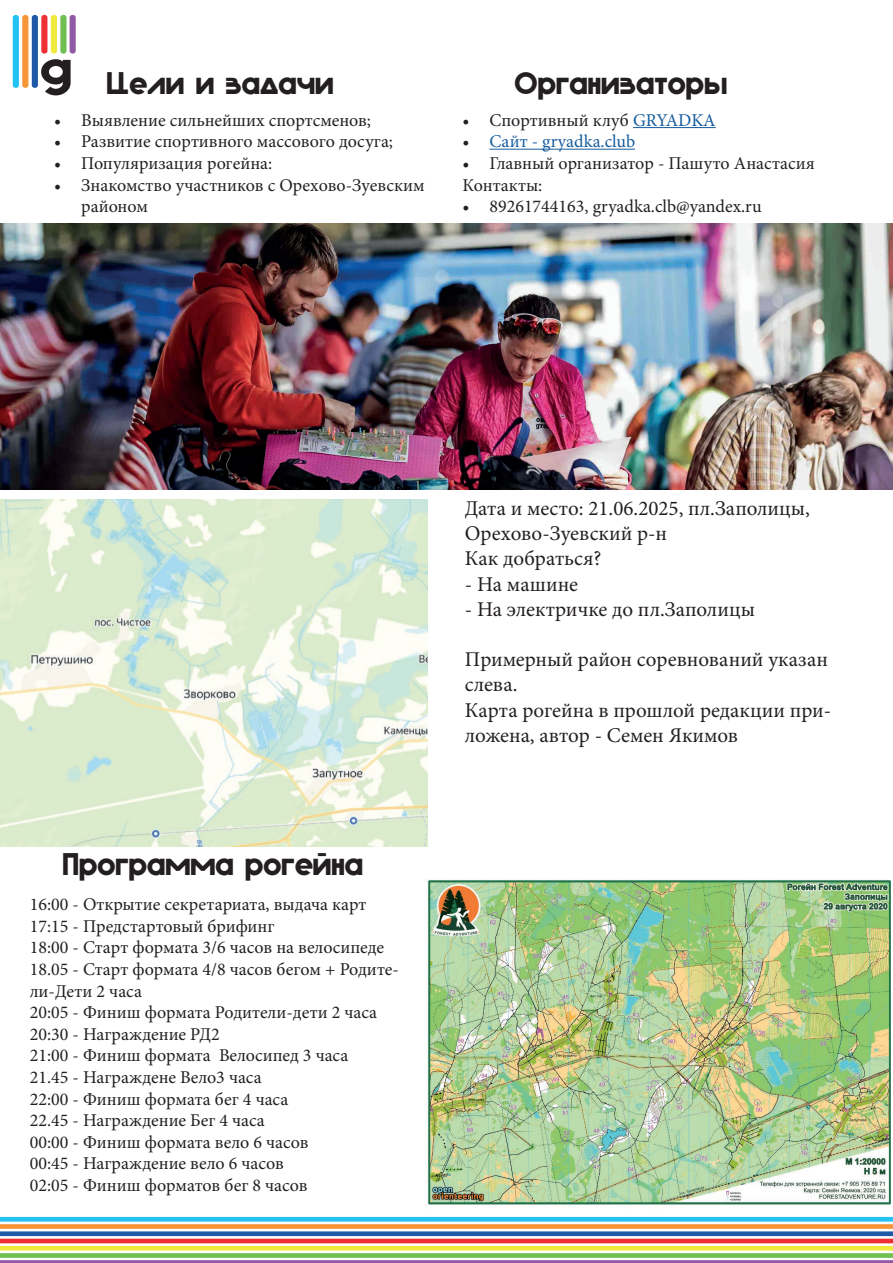
<style>
.page{position:relative;width:893px;height:1263px;background:#fff}
.page>*{position:absolute;margin:0;border:0;box-sizing:border-box;transform-origin:0 0}
.t1{font:31.5px "Rostov";color:#231f20}
.t2{font:21px/25.2px "Minion Pro";color:#231f20}
.t3{font:18px/21.6px "Minion Pro";color:#231f20}
.t4{font:18px "Minion Pro";color:#175d9e}
.s1{color:#175d9e}
.s2{color:#231f20}
</style>
<div class="page">
<svg style="left:0;top:1217px;width:893px;height:46px"></svg>
<div style="left:13px;top:15px;width:6px;height:73px;background:#22c2f3;border-radius:3px"></div>
<div style="left:22px;top:15px;width:6px;height:73px;background:#f79637;border-radius:3px"></div>
<div style="left:32px;top:15px;width:6px;height:73px;background:#1f5aa9;border-radius:3px"></div>
<div style="left:51px;top:15px;width:6px;height:39px;background:#efea3d;border-radius:3px"></div>
<div style="left:60px;top:15px;width:7px;height:39px;background:#6fbf53;border-radius:3px"></div>
<div style="left:70px;top:15px;width:6px;height:39px;background:#925aa5;border-radius:3px"></div>
<div style="left:41px;top:15px;width:6px;height:39px;background:#ee3034;border-radius:3px"></div>
<hr style="left:633px;top:127px;width:83px;height:1px;background:#175d9e">
<hr style="left:489px;top:149px;width:146px;height:1px;background:#175d9e">
<img style="left:0;top:223px;width:893px;height:266px">
<img style="left:0;top:500px;width:427px;height:346px">
<img style="left:426px;top:879px;width:465px;height:326px">
<h1 class="t1" style="left:40px;top:61px;width:295px"><sup>g</sup> Цели и задачи</h1>
<p class="t3" style="left:54px;top:109px;width:318px">• Выявление сильнейших спортсменов;</p>
<p class="t3" style="left:54px;top:131px;width:340px">• Развитие спортивного массового досуга;</p>
<p class="t3" style="left:54px;top:153px;width:220px">• Популяризация рогейна:</p>
<p class="t3" style="left:81px;top:174px;width:345px;text-indent:-27px">• Знакомство участников с Орехово-Зуевским районом</p>
<h1 class="t1" style="left:515px;top:61px;width:214px">Организаторы</h1>
<p class="t3" style="left:462px;top:109px;width:255px">• Спортивный клуб <span class="s1">GRYADKA</span></p>
<p class="t4" style="left:462px;top:130px;width:174px"><span class="s2">•</span> Сайт - gryadka.club</p>
<p class="t3" style="left:462px;top:153px;width:354px">• Главный организатор - Пашуто Анастасия<br>Контакты:</p>
<p class="t3" style="left:462px;top:196px;width:301px">• 89261744163, gryadka.clb@yandex.ru</p>
<h1 class="t1" style="left:62px;top:843px;width:302px">Программа рогейна</h1>
<p class="t3" style="left:30px;top:894px;width:371px">16:00 - Открытие секретариата, выдача карт 17:15 - Предстартовый брифинг<br>18:00 - Старт формата 3/6 часов на велосипеде 18.05 - Старт формата 4/8 часов бегом + Родите&shy;ли-Дети 2 часа<br>20:05 - Финиш формата Родители-дети 2 часа 20:30 - Награждение РД2<br>21:00 - Финиш формата Велосипед 3 часа<br>21.45 - Награждене Вело3 часа<br>22:00 - Финиш формата бег 4 часа<br>22.45 - Награждение Бег 4 часа<br>00:00 - Финиш формата вело 6 часов<br>00:45 - Награждение вело 6 часов<br>02:05 - Финиш форматов бег 8 часов</p>
<p class="t2" style="left:465px;top:496px;width:347px">Дата и место: 21.06.2025, пл.Заполицы,<br>Орехово-Зуевский р-н<br>Как добраться?</p>
<p class="t2" style="left:465px;top:571px;width:115px">- На машине</p>
<p class="t2" style="left:465px;top:597px;width:292px">- На электричке до пл.Заполицы</p>
<p class="t2" style="left:465px;top:647px;width:368px">Примерный район соревнований указан слева.<br>Карта рогейна в прошлой редакции при&shy;ложена, автор - Семен Якимов</p>
</div>
